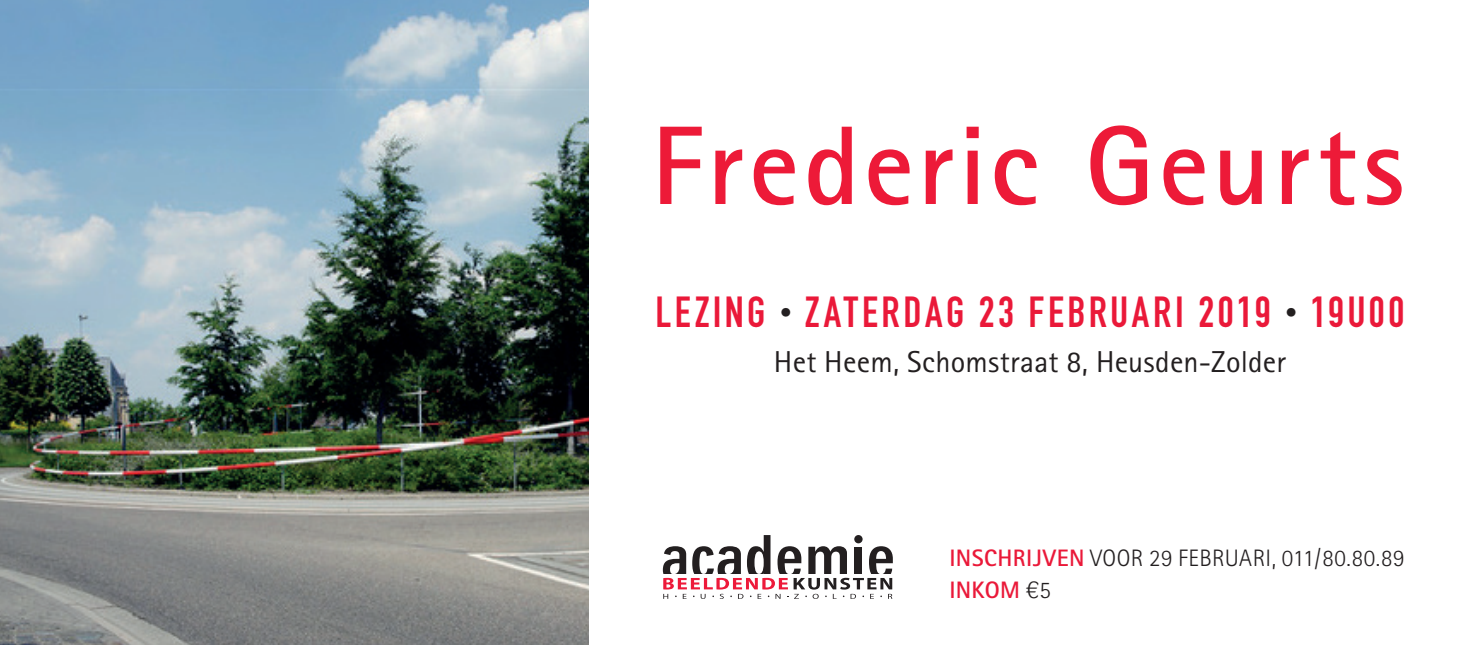
<style>
.page{position:relative;width:1474px;height:645px;background:#fff}
.page>*{position:absolute;margin:0;border:0;box-sizing:border-box;transform-origin:0 0}
.t1{font:700 112px "Rotis Sans Serif";letter-spacing:.035em;color:#ed1a38}
.t2{font:42.7px "DIN Engschrift Alternate";letter-spacing:.085em;color:#ea1939}
.t3{font:30.1px "Rotis Sans Serif";letter-spacing:.005em;color:#231f20}
.t4{font:300 23.8px/31.5px "Rotis Sans Serif";letter-spacing:.02em;color:#231f20}
.s1{font-size:24.5px;color:#231f20}
.s2{font-weight:700;color:#ea1939}
.s3{font-family:"Helvetica"}
</style>
<div class="page">
<img style="left:0;top:0;width:589px;height:645px">
<svg style="left:663px;top:535px;width:229px;height:64px"></svg>
<h1 class="t1" style="left:651px;top:95px;width:754px">Frederic Geurts</h1>
<h2 class="t2" style="left:655px;top:287px;width:750px">LEZING <span class="s1">•</span> ZATERDAG 23 FEBRUARI 2019 <span class="s1">•</span> 19U00</h2>
<p class="t3" style="left:774px;top:344px;width:513px">Het Heem, Schomstraat 8, Heusden-Zolder</p>
<p class="t4" style="left:949px;top:542px;width:456px"><span class="s2">INSCHRIJVEN</span> VOOR 29 FEBRUARI, 011/80.80.89<br><span class="s2">INKOM</span> <span class="s3">€</span>5</p>
</div>
